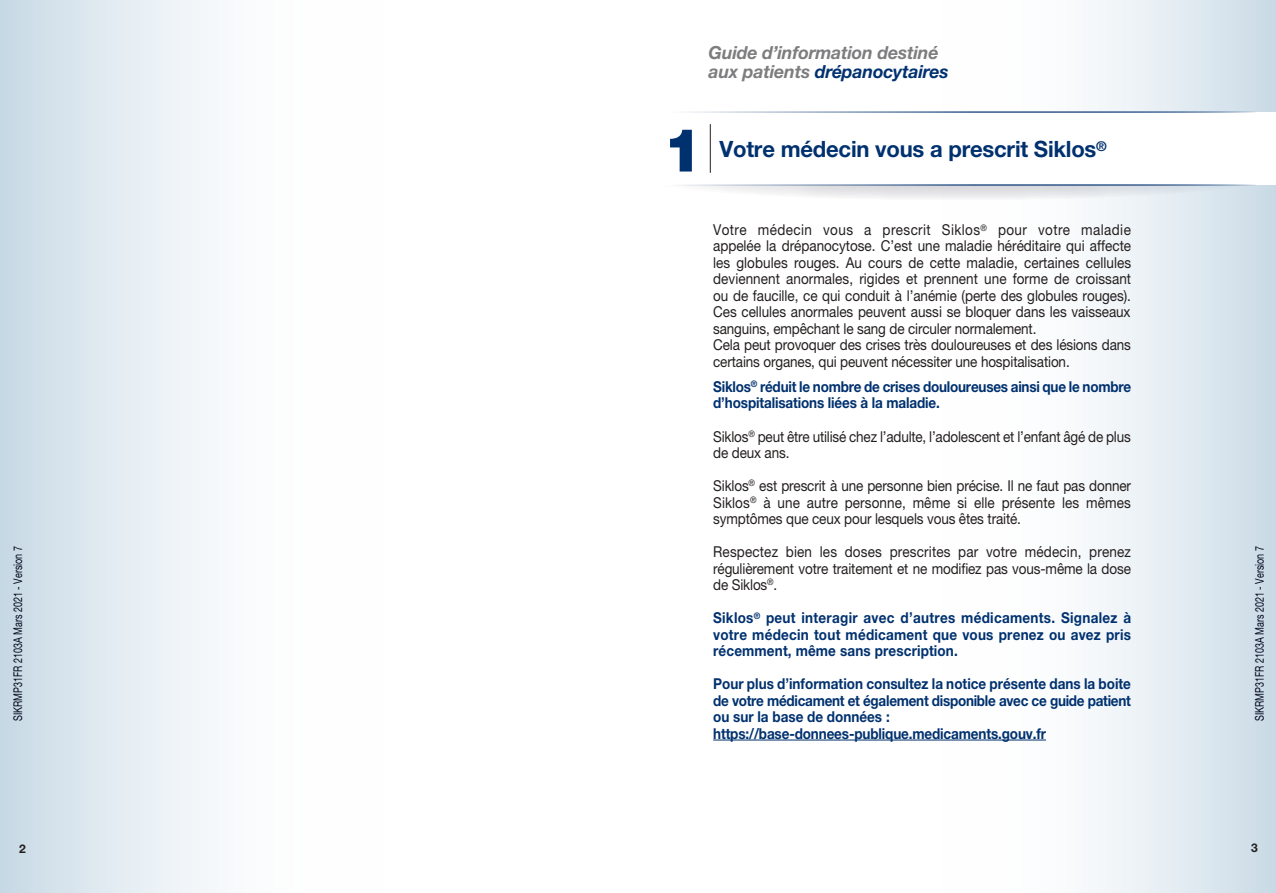
<style>
.page{position:relative;width:1276px;height:893px;background:#fff}
.page>*{position:absolute;margin:0;border:0;box-sizing:border-box;transform-origin:0 0}
.t1{font:900 60px "Helvetica Neue";color:#00316f}
.t2{font:700 22.5px "Helvetica Neue";letter-spacing:-.01em;color:#00316f}
.t3{font:italic 700 18px/19.5px "Helvetica Neue";letter-spacing:-.01em;color:#7d7c7e}
.t4{font:15px/16.5px "Helvetica Neue";letter-spacing:-.005em;color:#241f1f;scale:.9 1}
.t5{font:700 15px/16.5px "Helvetica Neue";letter-spacing:-.01em;color:#00316f;scale:.9 1}
.t6{font:12px "Helvetica Neue";color:#01061b;scale:.75 1}
.t7{font:700 12px "Helvetica Neue";color:#241f1f}
.s1{color:#00316f}
</style>
<div class="page">
<div style="left:941px;top:0;width:335px;height:893px;background:linear-gradient(to right,#fff,#d2e0ea)"></div>
<div style="left:0;top:0;width:384px;height:893px;background:linear-gradient(to right,#d0dfe9,#fff)"></div>
<hr style="left:713px;top:740px;width:333px;height:1px;background:#00316f">
<svg style="left:641px;top:157px;width:625px;height:44px"></svg>
<div style="left:639px;top:112px;width:637px;height:73px;background:#fff"></div>
<hr style="left:664px;top:111px;width:591px;height:2px;background:#00316f">
<hr style="left:664px;top:184px;width:591px;height:2px;background:#00316f">
<hr style="left:710px;top:124px;width:1px;height:49px;background:#241f1f">
<p class="t3" style="left:708px;top:42px;width:241px">Guide d’information destiné aux patients <span class="s1">drépanocytaires</span></p>
<h1 class="t1" style="left:663px;top:114px;width:41px">1</h1>
<h2 class="t2" style="left:719px;top:135px;width:389px">Votre médecin vous a prescrit Siklos<sup>®</sup></h2>
<p class="t4" style="left:713px;top:221px;width:466px">Votre médecin vous a prescrit Siklos<sup>®</sup> pour votre maladie appelée la drépanocytose. C’est une maladie héréditaire qui affecte les globules rouges. Au cours de cette maladie, certaines cellules deviennent anormales, rigides et prennent une forme de croissant ou de faucille, ce qui conduit à l’anémie (perte des globules rouges).<br>Ces cellules anormales peuvent aussi se bloquer dans les vaisseaux sanguins, empêchant le sang de circuler normalement.<br>Cela peut provoquer des crises très douloureuses et des lésions dans certains organes, qui peuvent nécessiter une hospitalisation.</p>
<p class="t5" style="left:713px;top:378px;width:466px">Siklos<sup>®</sup> réduit le nombre de crises douloureuses ainsi que le nombre d’hospitalisations liées à la maladie.</p>
<p class="t4" style="left:713px;top:428px;width:465px">Siklos<sup>®</sup> peut être utilisé chez l’adulte, l’adolescent et l’enfant âgé de plus de deux ans.</p>
<p class="t4" style="left:713px;top:477px;width:466px;text-align:justify">Siklos<sup>®</sup> est prescrit à une personne bien précise. Il ne faut pas donner Siklos<sup>®</sup> à une autre personne, même si elle présente les mêmes symptômes que ceux pour lesquels vous êtes traité.</p>
<p class="t4" style="left:713px;top:543px;width:466px;text-align:justify">Respectez bien les doses prescrites par votre médecin, prenez régulièrement votre traitement et ne modifiez pas vous-même la dose de Siklos<sup>®</sup>.</p>
<p class="t5" style="left:713px;top:609px;width:466px;text-align:justify">Siklos<sup>®</sup> peut interagir avec d’autres médicaments. Signalez à votre médecin tout médicament que vous prenez ou avez pris récemment, même sans prescription.</p>
<p class="t5" style="left:713px;top:675px;width:466px">Pour plus d’information consultez la notice présente dans la boite de votre médicament et également disponible avec ce guide patient ou sur la base de données : https://base-donnees-publique.medicaments.gouv.fr</p>
<p class="t6" style="left:11px;top:721px;width:235px;rotate:-90deg">SIKRMP31FR 2103A Mars 2021 - Version 7</p>
<p class="t6" style="left:1252px;top:721px;width:235px;rotate:-90deg">SIKRMP31FR 2103A Mars 2021 - Version 7</p>
<p class="t7" style="left:19px;top:841px;width:8px">2</p>
<p class="t7" style="left:1251px;top:841px;width:8px">3</p>
</div>
